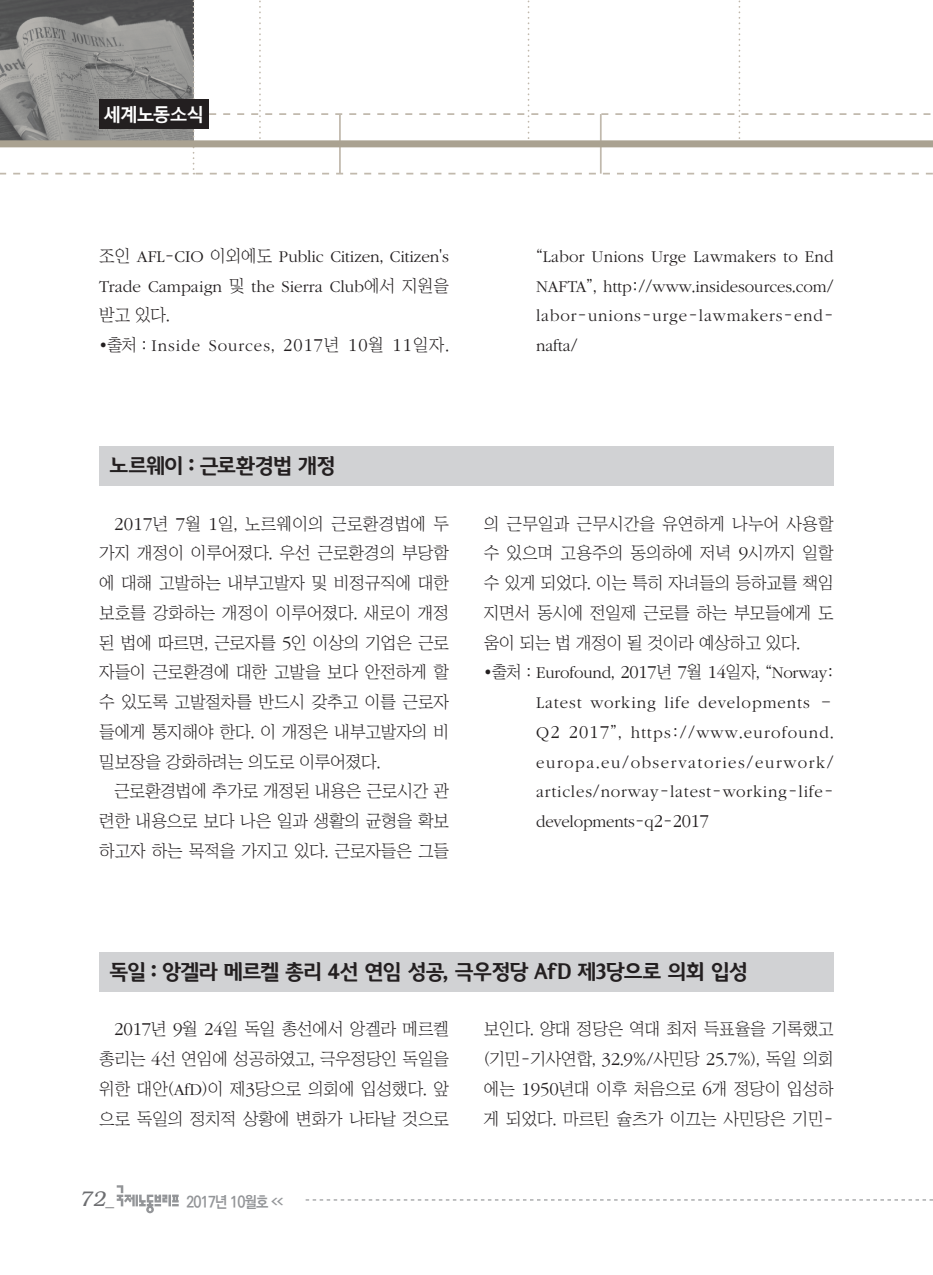
<style>
.page{position:relative;width:933px;height:1275px;background:#fff}
.page>*{position:absolute;margin:0;border:0;box-sizing:border-box;transform-origin:0 0}
.t1{font:700 21px "Auction Gothic";letter-spacing:-.06em;color:#231f20}
.t2{font:italic 300 21px "Bookman";color:#6c6d70}
.t3{font:700 18.38px "Malgun Gothic";letter-spacing:-.09em;color:#fff}
.t4{font:17.15px/29.8px "Chosunilbo NM";letter-spacing:-.01em;color:#231f20;text-align:justify}
.t5{font:300 17.15px/29.8px "ITC Garamond Std";color:#231f20;text-align:justify}
.t6{font:300 17.15px "ITC Garamond Std";letter-spacing:.06em;color:#231f20}
.t7{font:700 15.75px "Ko Pub Dotum";letter-spacing:-.055em;color:#939598;scale:.9 1}
.s1{font-family:"Chosunilbo NM";font-weight:400}
.s2{font-size:18.9px}
.s3{font-family:"ITC Garamond Std";font-weight:300;font-size:18.9px}
.s4{font-family:"ITC Garamond Std";font-weight:300}
.s5{font-family:"Helvetica";font-weight:400;font-style:normal;font-size:17.5px}
</style>
<div class="page">
<svg style="left:306px;top:1199px;width:627px;height:1px"></svg>
<svg style="left:0;top:0;width:933px;height:174px"></svg>
<div style="left:0;top:140px;width:933px;height:7px;background:#aaa291"></div>
<svg style="left:117px;top:1185px;width:62px;height:28px"></svg>
<div style="left:99px;top:99px;width:109px;height:30px;background:#231f20"></div>
<div style="left:99px;top:446px;width:734px;height:40px;background:#d1d2d4"></div>
<div style="left:99px;top:952px;width:734px;height:40px;background:#d1d2d4"></div>
<p class="t3" style="left:103px;top:102px;width:103px">세계노동소식</p>
<p class="t5" style="left:99px;top:242px;width:351px"><span class="s1">조인</span> AFL<span class="s1">-</span>CIO <span class="s1">이외에도</span> Public Citizen<span class="s1">,</span> Citizen<span class="s1">'</span>s<br>Trade Campaign <span class="s1">및</span> the Sierra Club<span class="s1">에서 지원을</span></p>
<p class="t4" style="left:99px;top:300px;width:72px">받고 있다.</p>
<p class="t6" style="left:99px;top:336px;width:351px"><span class="s1">•출처 :</span> Inside Sources<span class="s1">,</span> <span class="s2">2017</span><span class="s1">년</span> <span class="s2">10</span><span class="s1">월</span> <span class="s2">11</span><span class="s1">일자.</span></p>
<p class="t5" style="left:536px;top:242px;width:299px"><span class="s1">“</span>Labor Unions Urge Lawmakers to End NAFTA<span class="s1">”,</span> http<span class="s1">://</span>www<span class="s1">.</span>insidesources<span class="s1">.</span>com<span class="s1">/ </span>labor<span class="s1">-</span>unions<span class="s1">-</span>urge<span class="s1">-</span>lawmakers<span class="s1">-</span>end&shy;nafta<span class="s1">/</span></p>
<p class="t1" style="left:109px;top:455px;width:228px">노르웨이 : 근로환경법 개정</p>
<p class="t4" style="left:99px;top:508px;width:351px;text-indent:15px"><span class="s3">2017</span>년 <span class="s3">7</span>월 <span class="s3">1</span>일, 노르웨이의 근로환경법에 두 가지 개정이 이루어졌다. 우선 근로환경의 부당함 에 대해 고발하는 내부고발자 및 비정규직에 대한 보호를 강화하는 개정이 이루어졌다. 새로이 개정 된 법에 따르면, 근로자를 <span class="s3">5</span>인 이상의 기업은 근로 자들이 근로환경에 대한 고발을 보다 안전하게 할 수 있도록 고발절차를 반드시 갖추고 이를 근로자 들에게 통지해야 한다. 이 개정은 내부고발자의 비 밀보장을 강화하려는 의도로 이루어졌다.</p>
<p class="t4" style="left:99px;top:776px;width:351px;text-indent:15px">근로환경법에 추가로 개정된 내용은 근로시간 관 련한 내용으로 보다 나은 일과 생활의 균형을 확보 하고자 하는 목적을 가지고 있다. 근로자들은 그들</p>
<p class="t4" style="left:484px;top:508px;width:351px">의 근무일과 근무시간을 유연하게 나누어 사용할 수 있으며 고용주의 동의하에 저녁 <span class="s3">9</span>시까지 일할 수 있게 되었다. 이는 특히 자녀들의 등하교를 책임 지면서 동시에 전일제 근로를 하는 부모들에게 도 움이 되는 법 개정이 될 것이라 예상하고 있다.</p>
<p class="t5" style="left:536px;top:658px;width:299px;text-indent:-52px"><span class="s1">•출처 :</span> Eurofound<span class="s1">,</span> <span class="s2">2017</span><span class="s1">년</span> <span class="s2">7</span><span class="s1">월</span> <span class="s2">14</span><span class="s1">일자, “</span>Norway<span class="s1">:<br></span>Latest working life developments <span class="s1">– </span>Q<span class="s2">2 2017</span><span class="s1">”,</span> https<span class="s1">://</span>www<span class="s1">.</span>eurofound<span class="s1">. </span>europa<span class="s1">.</span>eu<span class="s1">/</span>observatories<span class="s1">/</span>eurwork<span class="s1">/ </span>articles<span class="s1">/</span>norway<span class="s1">-</span>latest<span class="s1">-</span>working<span class="s1">-</span>life&shy;developments<span class="s1">-</span>q<span class="s2">2</span><span class="s1">-</span><span class="s2">2017</span></p>
<p class="t1" style="left:109px;top:961px;width:640px">독일 : 앙겔라 메르켈 총리 4선 연임 성공, 극우정당 AfD 제3당으로 의회 입성</p>
<p class="t4" style="left:99px;top:1014px;width:351px;text-indent:15px"><span class="s3">2017</span>년 <span class="s3">9</span>월 <span class="s3">24</span>일 독일 총선에서 앙겔라 메르켈 총리는 <span class="s3">4</span>선 연임에 성공하였고, 극우정당인 독일을 위한 대안(<span class="s4">AfD</span>)이 제<span class="s3">3</span>당으로 의회에 입성했다. 앞 으로 독일의 정치적 상황에 변화가 나타날 것으로</p>
<p class="t4" style="left:484px;top:1014px;width:351px">보인다. 양대 정당은 역대 최저 득표율을 기록했고 (기민-기사연합, <span class="s3">32</span>.<span class="s3">9</span>%/사민당 <span class="s3">25</span>.<span class="s3">7</span>%), 독일 의회 에는 <span class="s3">1950</span>년대 이후 처음으로 <span class="s3">6</span>개 정당이 입성하 게 되었다. 마르틴 슐츠가 이끄는 사민당은 기민-</p>
<p class="t2" style="left:79px;top:1187px;width:36px">72<span class="s5">_</span></p>
<p class="t7" style="left:186px;top:1194px;width:109px">2017년 10월호 <sup>&lt;&lt;</sup></p>
</div>
